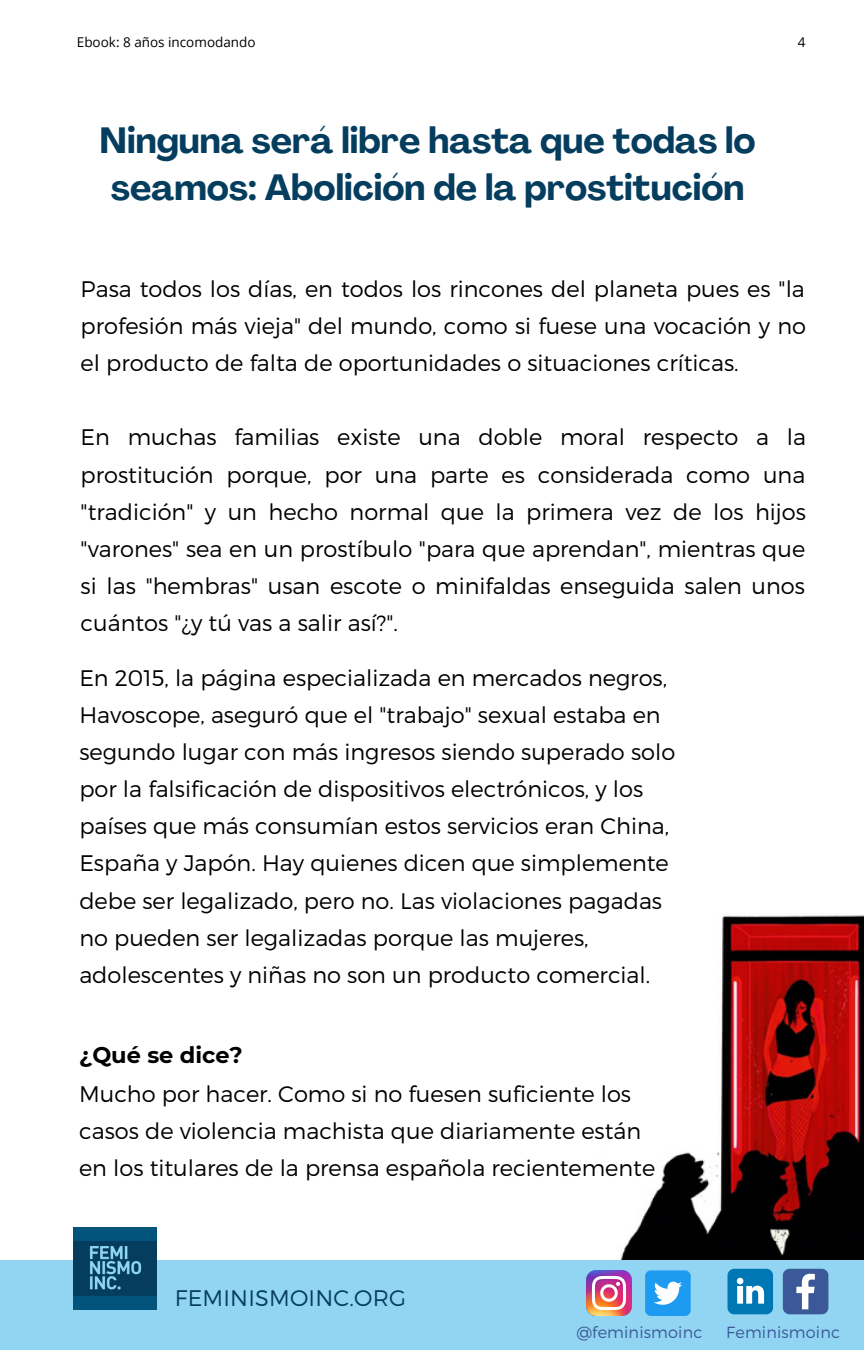
<style>
.page{position:relative;width:864px;height:1350px;background:#fff}
.page>*{position:absolute;margin:0;border:0;box-sizing:border-box;transform-origin:0 0}
.t1{font:700 36px/47.2px "Agrandir";color:#053d5e;text-align:center}
.t2{font:300 22.5px/37.1px "Montserrat";color:#000;text-align:justify}
.t3{font:300 22.5px "Montserrat";letter-spacing:.01em;color:#053d5e}
.t4{font:700 22.5px "Montserrat";color:#000}
.t5{font:300 15.97px "Montserrat";letter-spacing:.01em;color:#3b5998}
.t6{font:13.5px "Open Sans";color:#000}
</style>
<div class="page">
<div style="left:0;top:1260px;width:864px;height:90px;background:#91d5f3"></div>
<img style="left:73px;top:1227px;width:83px;height:83px">
<img style="left:586px;top:1270px;width:46px;height:46px">
<div style="left:645px;top:1270px;width:46px;height:46px;background:#1d9bf0;border-radius:6px"></div>
<svg style="left:654px;top:1282px;width:28px;height:23px"></svg>
<svg style="left:783px;top:1269px;width:45px;height:45px;background:#5c75aa"></svg>
<svg style="left:727px;top:1269px;width:46px;height:45px;background:#3091c3"></svg>
<img style="left:620px;top:915px;width:244px;height:345px">
<p class="t6" style="left:77px;top:33px;width:180px">Ebook: 8 años incomodando</p>
<p class="t6" style="left:798px;top:33px;width:9px">4</p>
<h1 class="t1" style="left:100px;top:120px;width:658px">Ninguna será libre hasta que todas lo seamos: Abolición de la prostitución</h1>
<p class="t2" style="left:81px;top:269px;width:727px">Pasa todos los días, en todos los rincones del planeta pues es "la profesión más vieja" del mundo, como si fuese una vocación y no el producto de falta de oportunidades o situaciones críticas.</p>
<p class="t2" style="left:81px;top:418px;width:727px">En muchas familias existe una doble moral respecto a la prostitución porque, por una parte es considerada como una "tradición" y un hecho normal que la primera vez de los hijos "varones" sea en un prostíbulo "para que aprendan", mientras que si las "hembras" usan escote o minifaldas enseguida salen unos cuántos "¿y tú vas a salir así?".</p>
<p class="t2" style="left:79px;top:658px;width:597px;text-align:left">En 2015, la página especializada en mercados negros, Havoscope, aseguró que el "trabajo" sexual estaba en segundo lugar con más ingresos siendo superado solo por la falsificación de dispositivos electrónicos, y los países que más consumían estos servicios eran China, España y Japón. Hay quienes dicen que simplemente debe ser legalizado, pero no. Las violaciones pagadas no pueden ser legalizadas porque las mujeres, adolescentes y niñas no son un producto comercial.</p>
<p class="t4" style="left:79px;top:1041px;width:165px">¿Qué se dice?</p>
<p class="t2" style="left:79px;top:1074px;width:578px;text-align:left">Mucho por hacer. Como si no fuesen suficiente los casos de violencia machista que diariamente están en los titulares de la prensa española recientemente</p>
<p class="t3" style="left:175px;top:1283px;width:233px">FEMINISMOINC.ORG</p>
<p class="t5" style="left:576px;top:1322px;width:128px">@feminismoinc</p>
<p class="t5" style="left:726px;top:1322px;width:115px">Feminismoinc</p>
</div>
